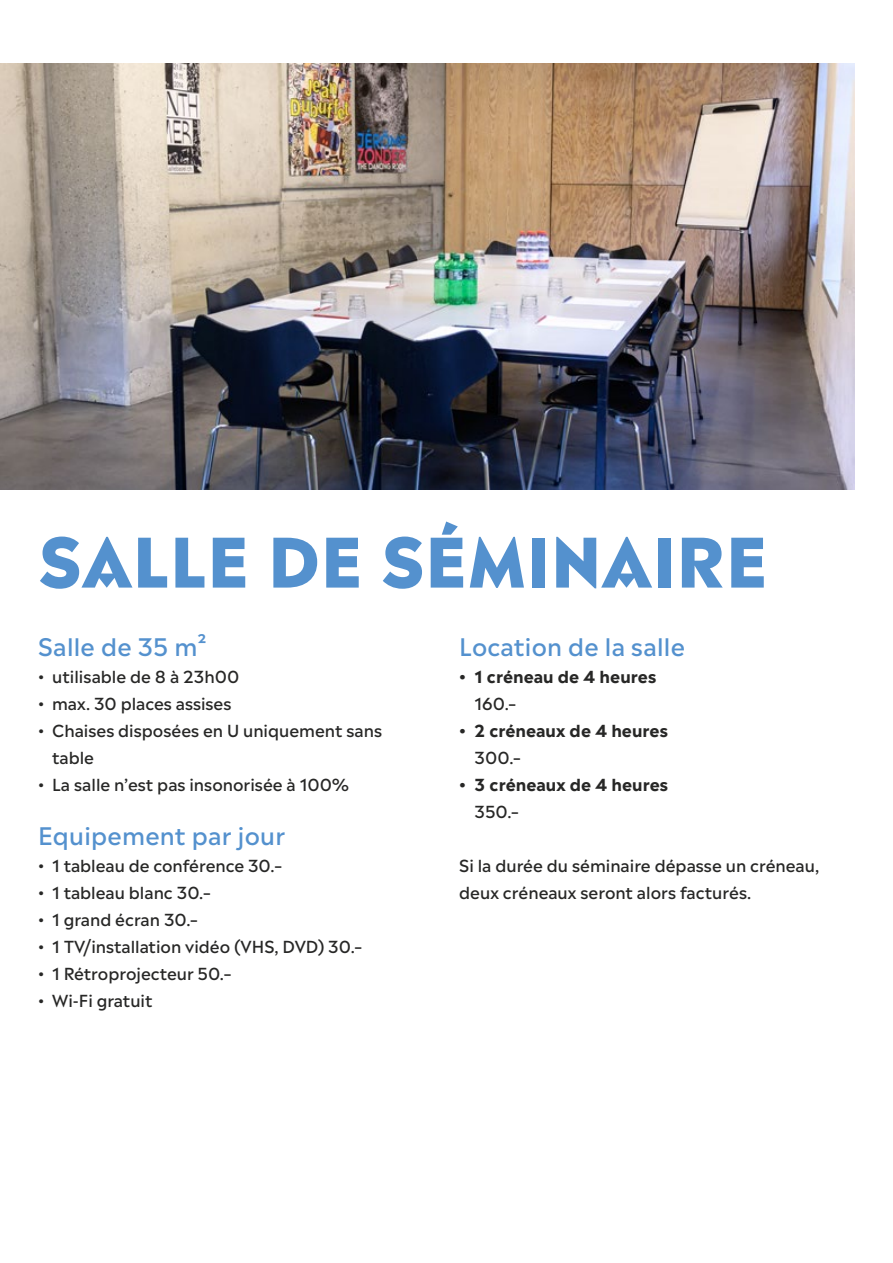
<style>
.page{position:relative;width:893px;height:1263px;background:#fff}
.page>*{position:absolute;margin:0;border:0;box-sizing:border-box;transform-origin:0 0}
.t1{font:800 67.5px "Madera";letter-spacing:.01em;color:#5491ce}
.t2{font:500 24px "Madera";letter-spacing:.01em;color:#5491ce}
.t3{font:500 16.5px/27px "Madera";color:#272726}
.t4{font:700 16.5px "Madera";color:#272726}
</style>
<div class="page">
<img style="left:0;top:64px;width:854px;height:425px">
<h1 class="t1" style="left:39px;top:509px;width:731px">SALLE DE SÉMINAIRE</h1>
<h2 class="t2" style="left:38px;top:626px;width:170px">Salle de 35 m²</h2>
<p class="t3" style="left:38px;top:661px;width:203px">• utilisable de 8 à 23h00</p>
<p class="t3" style="left:38px;top:688px;width:195px">• max. 30 places assises</p>
<p class="t3" style="left:52px;top:715px;width:331px;text-indent:-14px">• Chaises disposées en U uniquement sans table</p>
<p class="t3" style="left:38px;top:769px;width:313px">• La salle n’est pas insonorisée à 100%</p>
<h2 class="t2" style="left:38px;top:815px;width:249px">Equipement par jour</h2>
<p class="t3" style="left:38px;top:850px;width:245px">• 1 tableau de conférence 30.–</p>
<p class="t3" style="left:38px;top:877px;width:174px">• 1 tableau blanc 30.–</p>
<p class="t3" style="left:38px;top:904px;width:161px">• 1 grand écran 30.–</p>
<p class="t3" style="left:38px;top:931px;width:325px">• 1 TV/installation vidéo (VHS, DVD) 30.–</p>
<p class="t3" style="left:38px;top:958px;width:194px">• 1 Rétroprojecteur 50.–</p>
<p class="t3" style="left:38px;top:985px;width:116px">• Wi-Fi gratuit</p>
<h2 class="t2" style="left:459px;top:626px;width:227px">Location de la salle</h2>
<p class="t4" style="left:459px;top:664px;width:198px">• 1 créneau de 4 heures</p>
<p class="t3" style="left:475px;top:688px;width:43px">160.–</p>
<p class="t4" style="left:459px;top:718px;width:210px">• 2 créneaux de 4 heures</p>
<p class="t3" style="left:475px;top:742px;width:47px">300.–</p>
<p class="t4" style="left:459px;top:772px;width:210px">• 3 créneaux de 4 heures</p>
<p class="t3" style="left:475px;top:796px;width:45px">350.–</p>
<p class="t3" style="left:459px;top:850px;width:361px">Si la durée du séminaire dépasse un créneau, deux créneaux seront alors facturés.</p>
</div>
